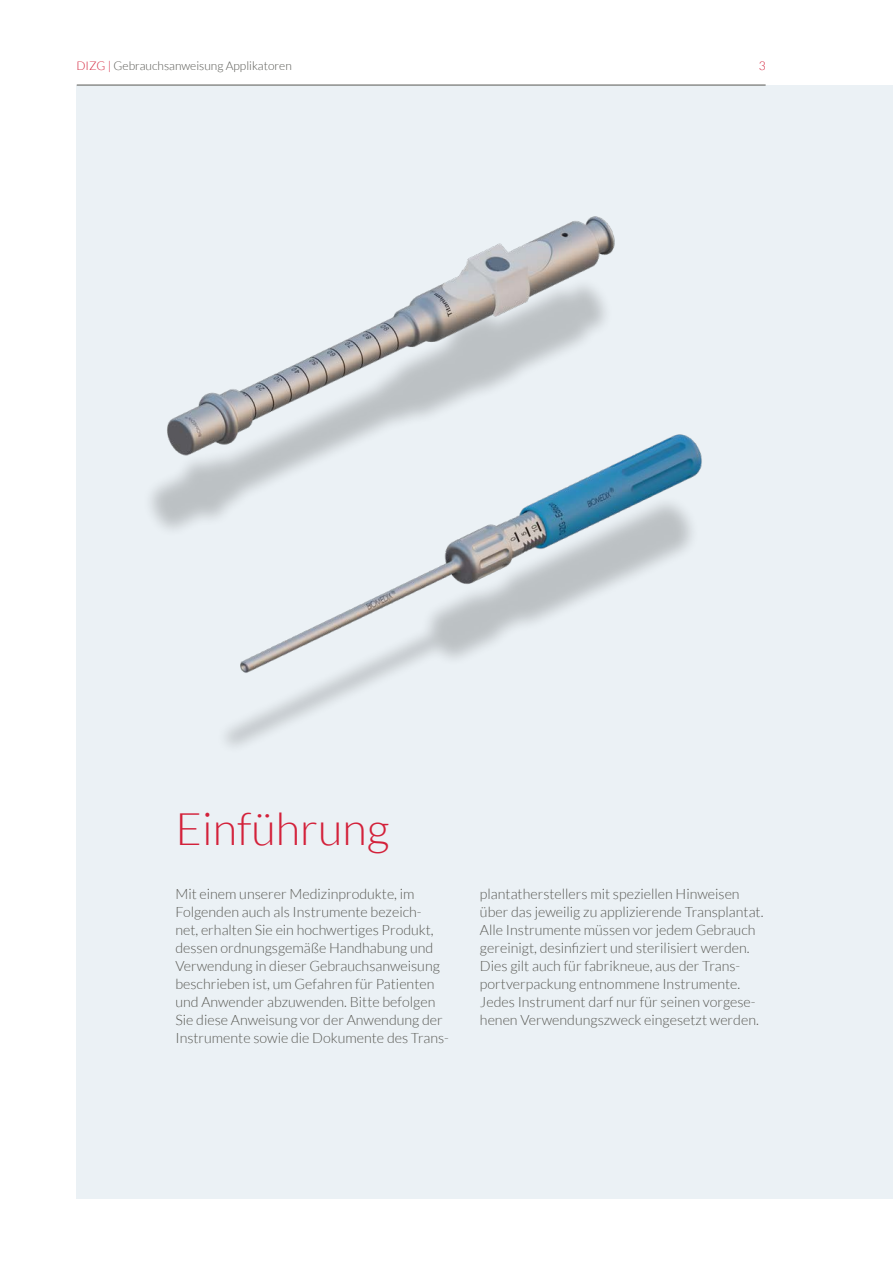
<style>
.page{position:relative;width:893px;height:1263px;background:#fff}
.page>*{position:absolute;margin:0;border:0;box-sizing:border-box;transform-origin:0 0}
.t1{font:300 45px "Lato";color:#d3213a}
.t2{font:300 14.25px/18px "Lato";color:#585853}
.t3{font:300 12px "Lato";color:#585853}
.t4{font:300 12px "Lato";color:#d3213a}
.s1{color:#d3213a}
</style>
<div class="page">
<div style="left:77px;top:85px;width:816px;height:1114px;background:#ebf1f5"></div>
<div style="left:142px;top:276px;width:472px;height:262px;background:#000;opacity:.2"></div>
<img style="left:142px;top:216px;width:473px;height:278px">
<div style="left:216px;top:494px;width:484px;height:261px;background:#000;opacity:.2"></div>
<img style="left:209px;top:367px;width:493px;height:343px">
<hr style="left:77px;top:85px;width:689px;height:1px;background:#585853">
<p class="t3" style="left:77px;top:59px;width:217px"><span class="s1">DIZG |</span> Gebrauchsanweisung Applikatoren</p>
<h1 class="t1" style="left:175px;top:804px;width:216px">Einführung</h1>
<p class="t4" style="left:759px;top:60px;width:8px">3</p>
<p class="t2" style="left:175px;top:885px;width:275px">Mit einem unserer Medizinprodukte, im Folgenden auch als Instrumente bezeich-<br>net, erhalten Sie ein hochwertiges Produkt, dessen ordnungsgemäße Handhabung und Verwendung in dieser Gebrauchsanweisung beschrieben ist, um Gefahren für Patienten und Anwender abzuwenden. Bitte befolgen Sie diese Anweisung vor der Anwendung der Instrumente sowie die Dokumente des Trans-</p>
<p class="t2" style="left:480px;top:885px;width:285px">plantatherstellers mit speziellen Hinweisen über das jeweilig zu applizierende Transplantat.<br>Alle Instrumente müssen vor jedem Gebrauch gereinigt, desinfiziert und sterilisiert werden.<br>Dies gilt auch für fabrikneue, aus der Trans&shy;portverpackung entnommene Instrumente.<br>Jedes Instrument darf nur für seinen vorgese&shy;henen Verwendungszweck eingesetzt werden.</p>
</div>
